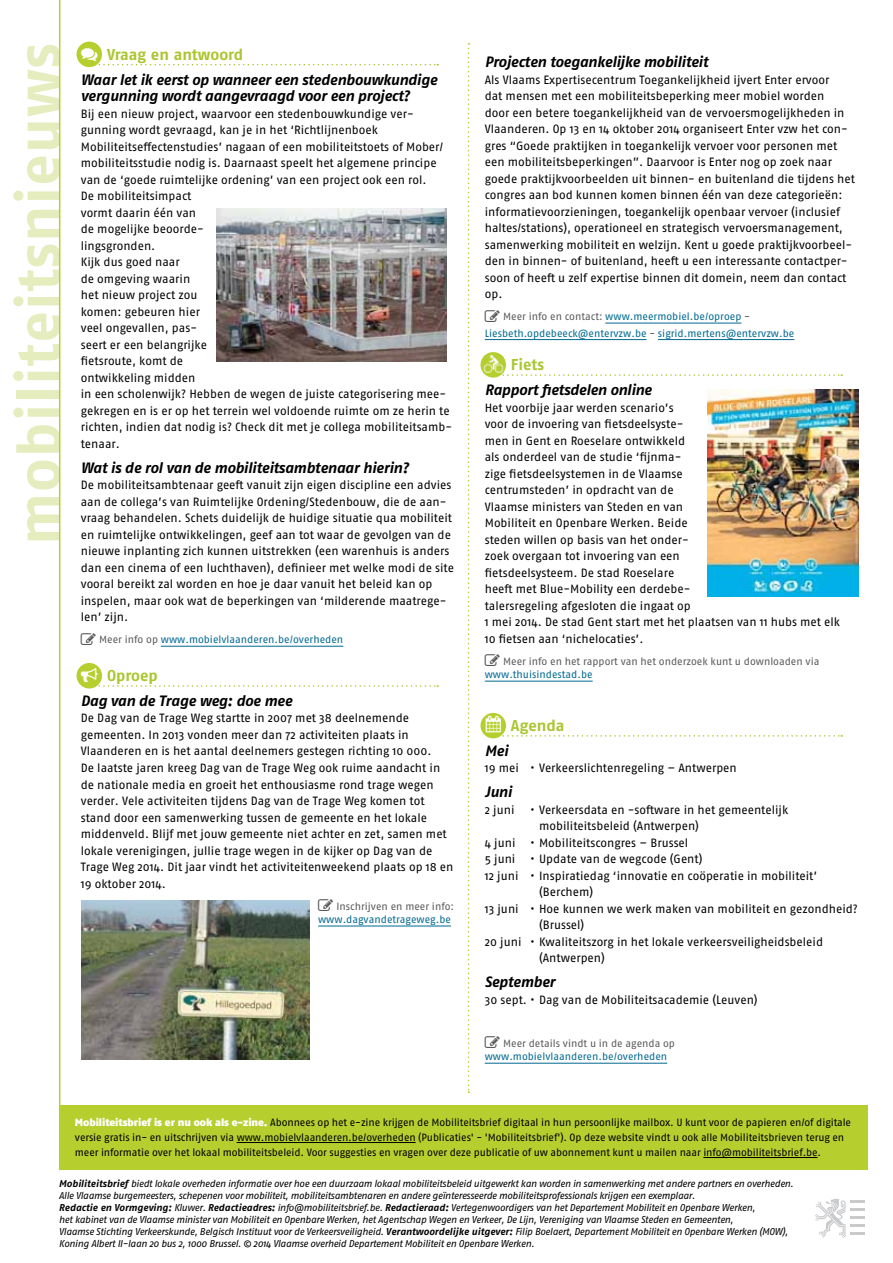
<style>
.page{position:relative;width:893px;height:1263px;background:#fff}
.page>*{position:absolute;margin:0;border:0;box-sizing:border-box;transform-origin:0 0}
.t1{font:700 60px "Fago OT";letter-spacing:.01em;color:#e5edbf}
.t2{font:700 15.75px "Fago OT";color:#abc62f}
.t3{font:italic 700 15px/16.5px "Fago OT";letter-spacing:-.02em;color:#000}
.t4{font:12px/16.5px "Fago OT";color:#000}
.t5{font:10.5px/15px "Fago OT";letter-spacing:-.01em;color:#000}
.t6{font:10.5px/16.5px "Fago OT";color:#006991}
.t7{font:10.5px "Fago OT";color:#58595b}
.t8{font:italic 9.9px/12px "Fago OT";letter-spacing:-.03em;color:#000}
.s1{color:#58595b}
.s2{color:#fff}
.s3{font-weight:900;color:#fff}
.s4{font-weight:700}
</style>
<div class="page">
<div style="left:59px;top:1105px;width:808px;height:65px;background:#b6cf2f"></div>
<svg style="left:815px;top:1199px;width:50px;height:39px"></svg>
<hr style="left:605px;top:323px;width:136px;height:1px;background:#006991">
<hr style="left:485px;top:339px;width:162px;height:1px;background:#006991">
<hr style="left:658px;top:339px;width:136px;height:1px;background:#006991">
<svg style="left:502px;top:374px;width:340px;height:2px"></svg>
<hr style="left:485px;top:681px;width:108px;height:1px;background:#006991">
<svg style="left:480px;top:352px;width:26px;height:26px"></svg>
<img style="left:483px;top:355px;width:20px;height:18px">
<hr style="left:59px;top:0;width:1px;height:1170px;background:#b6cf2f">
<svg style="left:468px;top:43px;width:1px;height:1050px"></svg>
<hr style="left:161px;top:646px;width:182px;height:1px;background:#006991">
<svg style="left:95px;top:685px;width:343px;height:2px"></svg>
<hr style="left:318px;top:926px;width:133px;height:1px;background:#006991">
<div style="left:77px;top:42px;width:25px;height:25px;background:#b6cf2f;border-radius:50%"></div>
<div style="left:77px;top:663px;width:25px;height:25px;background:#b6cf2f;border-radius:50%"></div>
<svg style="left:499px;top:735px;width:343px;height:2px"></svg>
<hr style="left:485px;top:1063px;width:182px;height:1px;background:#006991">
<div style="left:480px;top:713px;width:26px;height:25px;background:#b6cf2f;border-radius:50%"></div>
<hr style="left:237px;top:1142px;width:179px;height:1px;background:#000">
<hr style="left:703px;top:1157px;width:114px;height:1px;background:#000">
<img style="left:707px;top:389px;width:152px;height:208px">
<img style="left:217px;top:208px;width:229px;height:153px">
<img style="left:82px;top:901px;width:228px;height:158px">
<svg style="left:81px;top:48px;width:357px;height:17px"></svg>
<h1 class="t1" style="left:2px;top:545px;width:504px;rotate:-90deg">mobiliteitsnieuws</h1>
<h2 class="t2" style="left:107px;top:45px;width:138px">Vraag en antwoord</h2>
<p class="t3" style="left:81px;top:71px;width:358px">Waar let ik eerst op wanneer een stedenbouwkundige vergunning wordt aangevraagd voor een project?</p>
<p class="t4" style="left:81px;top:105px;width:373px">Bij een nieuw project, waarvoor een stedenbouwkundige ver&shy;gunning wordt gevraagd, kan je in het ‘Richtlijnenboek Mobiliteitseffectenstudies’ nagaan of een mobiliteitstoets of Mober/ mobiliteitsstudie nodig is. Daarnaast speelt het algemene principe van de ‘goede ruimtelijke ordening’ van een project ook een rol.<br>De mobiliteitsimpact<br>vormt daarin één van<br>de mogelijke beoorde-<br>lingsgronden.<br>Kijk dus goed naar<br>de omgeving waarin<br>het nieuw project zou<br>komen: gebeuren hier<br>veel ongevallen, pas-<br>seert er een belangrijke<br>fietsroute, komt de<br>ontwikkeling midden<br>in een scholenwijk? Hebben de wegen de juiste categorisering mee&shy;gekregen en is er op het terrein wel voldoende ruimte om ze herin te richten, indien dat nodig is? Check dit met je collega mobiliteitsamb&shy;tenaar.</p>
<p class="t3" style="left:81px;top:459px;width:329px">Wat is de rol van de mobiliteitsambtenaar hierin?</p>
<p class="t4" style="left:81px;top:477px;width:375px">De mobiliteitsambtenaar geeft vanuit zijn eigen discipline een advies aan de collega’s van Ruimtelijke Ordening/Stedenbouw, die de aan&shy;vraag behandelen. Schets duidelijk de huidige situatie qua mobiliteit en ruimtelijke ontwikkelingen, geef aan tot waar de gevolgen van de nieuwe inplanting zich kunnen uitstrekken (een warenhuis is anders dan een cinema of een luchthaven), definieer met welke modi de site vooral bereikt zal worden en hoe je daar vanuit het beleid kan op inspelen, maar ook wat de beperkingen van ‘milderende maatrege&shy;len’ zijn.</p>
<p class="t6" style="left:99px;top:631px;width:246px"><span class="s1">Meer info op</span> www.mobielvlaanderen.be/overheden</p>
<h2 class="t2" style="left:81px;top:666px;width:78px"><span class="s2">○</span> Oproep</h2>
<p class="t3" style="left:81px;top:692px;width:213px">Dag van de Trage weg: doe mee</p>
<p class="t4" style="left:81px;top:710px;width:374px">De Dag van de Trage Weg startte in 2007 met 38 deelnemende gemeenten. In 2013 vonden meer dan 72 activiteiten plaats in Vlaanderen en is het aantal deelnemers gestegen richting 10 000.<br>De laatste jaren kreeg Dag van de Trage Weg ook ruime aandacht in de nationale media en groeit het enthousiasme rond trage wegen verder. Vele activiteiten tijdens Dag van de Trage Weg komen tot stand door een samenwerking tussen de gemeente en het lokale middenveld. Blijf met jouw gemeente niet achter en zet, samen met lokale verenigingen, jullie trage wegen in de kijker op Dag van de Trage Weg 2014. Dit jaar vindt het activiteitenweekend plaats op 18 en 19 oktober 2014.</p>
<p class="t7" style="left:336px;top:899px;width:119px">Inschrijven en meer info:</p>
<p class="t6" style="left:318px;top:911px;width:134px">www.dagvandetrageweg.be</p>
<p class="t3" style="left:485px;top:54px;width:225px">Projecten toegankelijke mobiliteit</p>
<p class="t4" style="left:485px;top:71px;width:372px">Als Vlaams Expertisecentrum Toegankelijkheid ijvert Enter ervoor<br>dat mensen met een mobiliteitsbeperking meer mobiel worden<br>door een betere toegankelijkheid van de vervoersmogelijkheden in Vlaanderen. Op 13 en 14 oktober 2014 organiseert Enter vzw het con&shy;gres “Goede praktijken in toegankelijk vervoer voor personen met een mobiliteitsbeperkingen”. Daarvoor is Enter nog op zoek naar goede praktijkvoorbeelden uit binnen- en buitenland die tijdens het congres aan bod kunnen komen binnen één van deze categorieën: informatievoorzieningen, toegankelijk openbaar vervoer (inclusief haltes/stations), operationeel en strategisch vervoersmanagement, samenwerking mobiliteit en welzijn. Kent u goede praktijkvoorbeel&shy;den in binnen- of buitenland, heeft u een interessante contactper&shy;soon of heeft u zelf expertise binnen dit domein, neem dan contact op.</p>
<p class="t6" style="left:485px;top:308px;width:311px;text-indent:18px"><span class="s1">Meer info en contact:</span> www.meermobiel.be/oproep <span class="s1">-<br></span>Liesbeth.opdebeeck@entervzw.be <span class="s1">-</span> sigrid.mertens@entervzw.be</p>
<h2 class="t2" style="left:511px;top:355px;width:35px">Fiets</h2>
<p class="t3" style="left:485px;top:382px;width:169px">Rapport fietsdelen online</p>
<p class="t4" style="left:485px;top:399px;width:357px">Het voorbije jaar werden scenario’s<br>voor de invoering van fietsdeelsyste-<br>men in Gent en Roeselare ontwikkeld<br>als onderdeel van de studie ‘fijnma-<br>zige fietsdeelsystemen in de Vlaamse<br>centrumsteden’ in opdracht van de<br>Vlaamse ministers van Steden en van<br>Mobiliteit en Openbare Werken. Beide<br>steden willen op basis van het onder-<br>zoek overgaan tot invoering van een<br>fietsdeelsysteem. De stad Roeselare<br>heeft met Blue-Mobility een derdebe-<br>talersregeling afgesloten die ingaat op<br>1 mei 2014. De stad Gent start met het plaatsen van 11 hubs met elk 10 fietsen aan ‘nichelocaties’.</p>
<p class="t7" style="left:503px;top:655px;width:318px">Meer info en het rapport van het onderzoek kunt u downloaden via</p>
<p class="t6" style="left:485px;top:666px;width:109px">www.thuisindestad.be</p>
<h2 class="t2" style="left:486px;top:716px;width:80px"><span class="s2">▲</span> Agenda</h2>
<p class="t3" style="left:485px;top:742px;width:25px">Mei</p>
<p class="t4" style="left:485px;top:760px;width:254px">19 mei • Verkeerslichtenregeling – Antwerpen</p>
<p class="t3" style="left:485px;top:784px;width:29px">Juni</p>
<p class="t4" style="left:485px;top:801px;width:31px">2 juni</p>
<p class="t4" style="left:530px;top:801px;width:260px">• Verkeersdata en -software in het gemeentelijk</p>
<p class="t4" style="left:539px;top:818px;width:161px">mobiliteitsbeleid (Antwerpen)</p>
<p class="t4" style="left:485px;top:834px;width:205px">4 juni • Mobiliteitscongres – Brussel</p>
<p class="t4" style="left:485px;top:851px;width:219px">5 juni • Update van de wegcode (Gent)</p>
<p class="t4" style="left:485px;top:867px;width:334px">12 juni • Inspiratiedag ‘innovatie en coöperatie in mobiliteit’</p>
<p class="t4" style="left:539px;top:884px;width:56px">(Berchem)</p>
<p class="t4" style="left:485px;top:900px;width:375px">13 juni • Hoe kunnen we werk maken van mobiliteit en gezondheid?</p>
<p class="t4" style="left:539px;top:917px;width:47px">(Brussel)</p>
<p class="t4" style="left:485px;top:933px;width:340px">20 juni • Kwaliteitszorg in het lokale verkeersveiligheidsbeleid</p>
<p class="t4" style="left:539px;top:950px;width:67px">(Antwerpen)</p>
<p class="t3" style="left:485px;top:974px;width:72px">September</p>
<p class="t4" style="left:485px;top:991px;width:274px">30 sept. • Dag van de Mobiliteitsacademie (Leuven)</p>
<p class="t7" style="left:503px;top:1037px;width:173px">Meer details vindt u in de agenda op</p>
<p class="t6" style="left:485px;top:1048px;width:184px">www.mobielvlaanderen.be/overheden</p>
<p class="t5" style="left:75px;top:1115px;width:778px"><span class="s3">Mobiliteitsbrief is er nu ook als e-zine.</span> Abonnees op het e-zine krijgen de Mobiliteitsbrief digitaal in hun persoonlijke mailbox. U kunt voor de papieren en/of digitale versie gratis in- en uitschrijven via www.mobielvlaanderen.be/overheden (Publicaties' - 'Mobiliteitsbrief'). Op deze website vindt u ook alle Mobiliteitsbrieven terug en meer informatie over het lokaal mobiliteitsbeleid. Voor suggesties en vragen over deze publicatie of uw abonnement kunt u mailen naar info@mobiliteitsbrief.be.</p>
<p class="t8" style="left:59px;top:1178px;width:736px"><span class="s4">Mobiliteitsbrief</span> biedt lokale overheden informatie over hoe een duurzaam lokaal mobiliteitsbeleid uitgewerkt kan worden in samenwerking met andere partners en overheden.<br>Alle Vlaamse burgemeesters, schepenen voor mobiliteit, mobiliteitsambtenaren en andere geïnteresseerde mobiliteitsprofessionals krijgen een exemplaar.<br><span class="s4">Redactie en Vormgeving:</span> Kluwer. <span class="s4">Redactieadres:</span> info@mobiliteitsbrief.be. <span class="s4">Redactieraad:</span> Vertegenwoordigers van het Departement Mobiliteit en Openbare Werken,<br>het kabinet van de Vlaamse minister van Mobiliteit en Openbare Werken, het Agentschap Wegen en Verkeer, De Lijn, Vereniging van Vlaamse Steden en Gemeenten,<br>Vlaamse Stichting Verkeerskunde, Belgisch Instituut voor de Verkeersveiligheid. <span class="s4">Verantwoordelijke uitgever:</span> Filip Boelaert, Departement Mobiliteit en Openbare Werken (MOW), Koning Albert II-laan 20 bus 2, 1000 Brussel. © 2014 Vlaamse overheid Departement Mobiliteit en Openbare Werken.</p>
</div>
